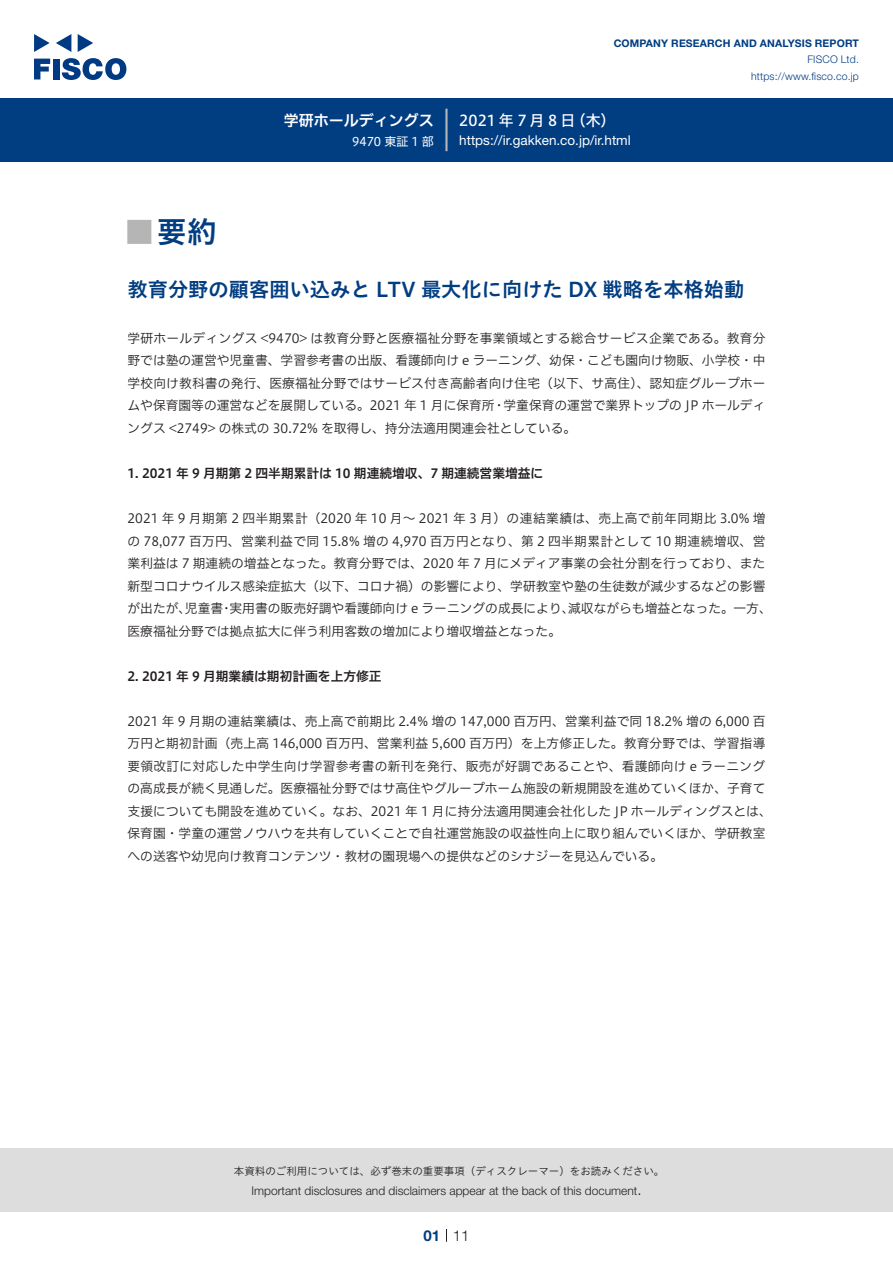
<style>
.page{position:relative;width:893px;height:1263px;background:#fff}
.page>*{position:absolute;margin:0;border:0;box-sizing:border-box;transform-origin:0 0}
.t1{font:30px "Hiragino UD Sans Std N W6";color:#003d81}
.t2{font:700 24px "Koz Go Pro";color:#b5b5b6}
.t3{font:20.25px "Hiragino UD Sans Std W6";color:#003d81}
.t4{font:15px "Hiragino UD Sans F Std N W5";letter-spacing:.205em;color:#fff}
.t5{font:15px "Hiragino UD Sans F Std N W6";color:#fff}
.t6{font:300 15px "Helvetica Neue LT Std";color:#231f20}
.t7{font:700 15px "Helvetica Neue LT Std";color:#003d81}
.t8{font:13.5px "Helvetica Neue LT Std";color:#fff}
.t9{font:12.75px/22.5px "Hiragino UD Sans F Std N W3";color:#231f20}
.t10{font:12.75px "Hiragino UD Sans F Std N W6";color:#231f20}
.t11{font:12.75px "Hiragino UD Sans F Std N W3";letter-spacing:.025em;color:#231f20}
.t12{font:12.75px "Hiragino UD Sans F Std N W3";letter-spacing:.035em;color:#231f20}
.t13{font:300 12px "Helvetica Neue LT Std";color:#231f20}
.t14{font:12px "Hiragino UD Sans F Std N W4";color:#fff}
.t15{font:10.5px "Hiragino UD Sans Std W3";color:#231f20}
.t16{font:700 10.5px "Helvetica Neue LT Std";letter-spacing:.015em;color:#003d81}
.t17{font:300 10.5px/16.5px "Helvetica Neue LT Std";letter-spacing:.015em;color:#003d81;text-align:right}
</style>
<div class="page">
<div style="left:0;top:1148px;width:893px;height:64px;background:#ddd"></div>
<svg style="left:34px;top:59px;width:16px;height:20px"></svg>
<div style="left:53px;top:59px;width:6px;height:20px;background:#003a83"></div>
<svg style="left:62px;top:58px;width:64px;height:22px"></svg>
<svg style="left:34px;top:34px;width:16px;height:18px"></svg>
<svg style="left:78px;top:34px;width:15px;height:18px"></svg>
<svg style="left:56px;top:34px;width:15px;height:18px"></svg>
<div style="left:0;top:98px;width:893px;height:64px;background:#003d81"></div>
<hr style="left:445px;top:109px;width:3px;height:42px;background:#b5b5b6">
<svg style="left:446px;top:1229px;width:1px;height:13px"></svg>
<p class="t5" style="left:284px;top:109px;width:152px">学研ホールディングス</p>
<p class="t14" style="left:352px;top:132px;width:83px">9470 東証 1 部</p>
<p class="t16" style="left:614px;top:37px;width:247px">COMPANY RESEARCH AND ANALYSIS REPORT</p>
<p class="t17" style="left:751px;top:51px;width:109px">FISCO Ltd. https://www.fisco.co j p.</p>
<p class="t4" style="left:459px;top:109px;width:118px">2021年7月8日</p>
<p class="t4" style="left:571px;top:109px;width:46px">（木(</p>
<p class="t8" style="left:459px;top:132px;width:173px">https:// .i r gakken.co j p. .i r/ html</p>
<h1 class="t1" style="left:157px;top:209px;width:61px">要約</h1>
<h2 class="t2" style="left:128px;top:217px;width:25px">█</h2>
<h3 class="t3" style="left:128px;top:274px;width:618px">教育分野の顧客囲い込みと LTV 最大化に向けた DX 戦略を本格始動</h3>
<p class="t9" style="left:128px;top:326px;width:640px;text-align:right">学研ホールディングス &lt;9470&gt; は教育分野と医療福祉分野を事業領域とする総合サービス企業である。教育分野では塾の運営や児童書、学習参考書の出版、看護師向け e ラーニング、幼保・こども園向け物販、小学校・中学校向け教科書の発行、医療福祉分野ではサービス付き高齢者向け住宅（以下、サ高住）、認知症グループホー学童保育の運営で業界トップの JP ホールディ</p>
<p class="t9" style="left:128px;top:394px;width:450px">ムや保育園等の運営などを展開している。2021 年 1 月に保育所<br>ングス &lt;2749&gt; の株式の 30.72% を取得し、持分法適用関連会社としている。</p>
<p class="t10" style="left:128px;top:463px;width:417px">1. 2021 年 9 月期第 2 四半期累計は 10 期連続増収、7 期連続営業増益に</p>
<p class="t12" style="left:128px;top:509px;width:639px">2021 年 9 月期第 2 四半期累計（2020 年 10 月～ 2021 年 3 月）の連結業績は、売上高で前年同期比 3.0% 増</p>
<p class="t11" style="left:128px;top:531px;width:639px">の 78,077 百万円、営業利益で同 15.8% 増の 4,970 百万円となり、第 2 四半期累計として 10 期連続増収、営</p>
<p class="t9" style="left:128px;top:551px;width:639px">業利益は 7 期連続の増益となった。教育分野では、2020 年 7 月にメディア事業の会社分割を行っており、また</p>
<p class="t9" style="left:128px;top:574px;width:639px">新型コロナウイルス感染症拡大（以下、コロナ禍）の影響により、学研教室や塾の生徒数が減少するなどの影響</p>
<p class="t9" style="left:568px;top:596px;width:205px">減収ながらも増益となった。一方、</p>
<p class="t9" style="left:493px;top:394px;width:14px">・</p>
<p class="t9" style="left:128px;top:596px;width:435px">が出たが、<br>医療福祉分野では拠点拡大に伴う利用客数の増加により増収増益となった。</p>
<p class="t10" style="left:128px;top:666px;width:256px">2. 2021 年 9 月期業績は期初計画を上方修正</p>
<p class="t9" style="left:128px;top:709px;width:646px">2021 年 9 月期の連結業績は、売上高で前期比 2.4% 増の 147,000 百万円、営業利益で同 18.2% 増の 6,000 百万円と期初計画（売上高 146,000 百万円、営業利益 5,600 百万円）を上方修正した。教育分野では、学習指導要領改訂に対応した中学生向け学習参考書の新刊を発行、販売が好調であることや、看護師向け e ラーニングの高成長が続く見通しだ。医療福祉分野ではサ高住やグループホーム施設の新規開設を進めていくほか、子育て支援についても開設を進めていく。なお、2021 年 1 月に持分法適用関連会社化した JP ホールディングスとは、保育園・学童の運営ノウハウを共有していくことで自社運営施設の収益性向上に取り組んでいくほか、学研教室への送客や幼児向け教育コンテンツ・教材の園現場への提供などのシナジーを見込んでいる。</p>
<p class="t9" style="left:230px;top:596px;width:346px">実用書の販売好調や看護師向け e ラーニングの成長により、</p>
<p class="t9" style="left:185px;top:596px;width:40px">児童書</p>
<p class="t9" style="left:220px;top:596px;width:14px">・</p>
<p class="t15" style="left:234px;top:1163px;width:432px">本資料のご利用については、必ず巻末の重要事項（ディスクレーマー）をお読みください。</p>
<p class="t6" style="left:637px;top:1180px;width:6px">.</p>
<p class="t13" style="left:251px;top:1183px;width:387px">Important disclosures and disclaimers appear at the back of this document</p>
<p class="t7" style="left:423px;top:1226px;width:18px">01</p>
<p class="t6" style="left:453px;top:1226px;width:18px">11</p>
</div>
